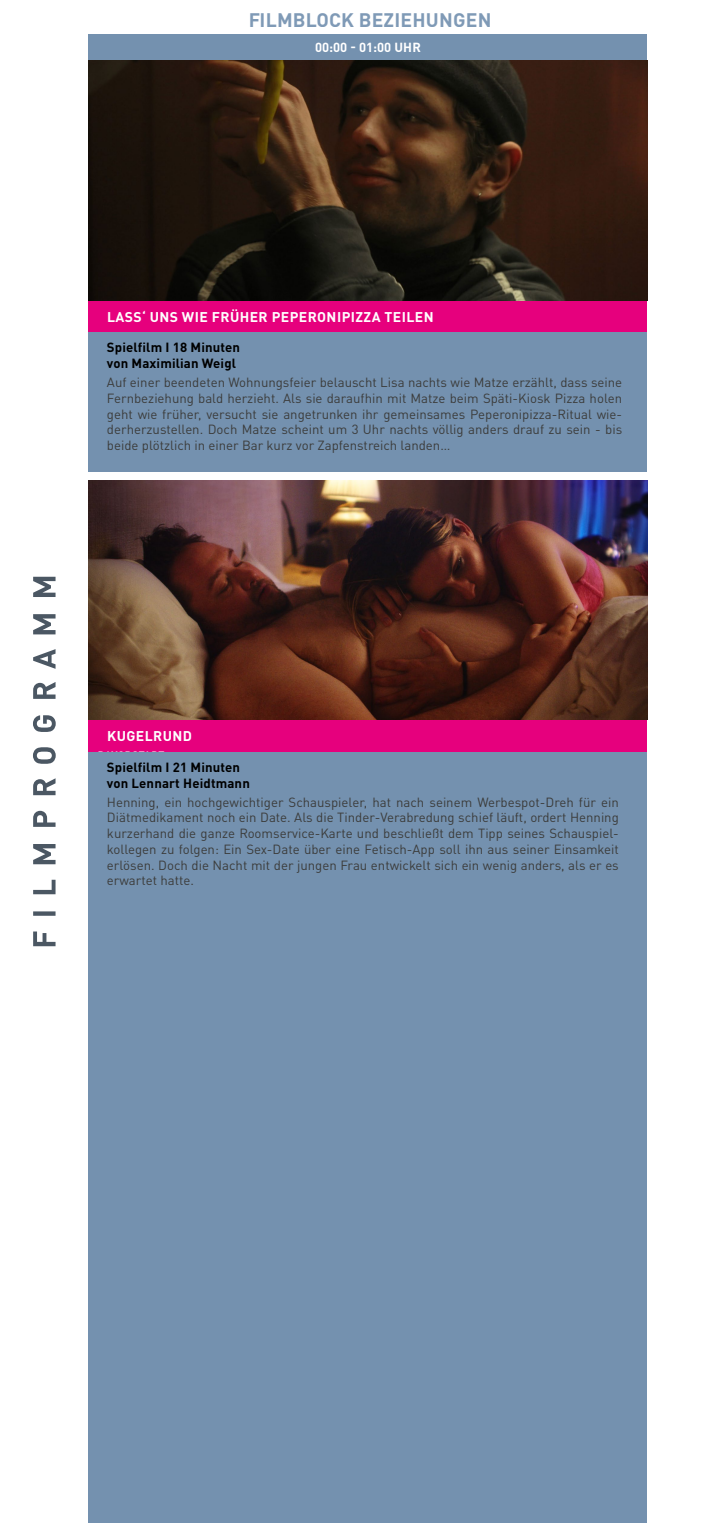
<style>
.page{position:relative;width:704px;height:1523px;background:#fff}
.page>*{position:absolute;margin:0;border:0;box-sizing:border-box;transform-origin:0 0}
.t1{font:700 19.31px "DINOT";letter-spacing:.01em;color:#6182a5}
.t2{font:700 13.94px "DINOT";letter-spacing:.03em;color:#fff}
.t3{font:13.12px/15.8px "DINOT";color:#3c3c3b;text-align:justify}
.t4{font:700 13.12px/15.8px "DINOT";letter-spacing:.01em;color:#000}
.t5{font:700 13px "DINOT";color:#fff}
.t6{font:700 10.5px "DINOT";letter-spacing:.02em;color:#fff}
</style>
<div class="page">
<svg style="left:33px;top:577px;width:23px;height:369px"></svg>
<div style="left:89px;top:300px;width:557px;height:32px;background:#e6007d"></div>
<div style="left:89px;top:34px;width:558px;height:30px;background:#7491af"></div>
<div style="left:89px;top:332px;width:557px;height:139px;background:#7491af"></div>
<img style="left:89px;top:61px;width:557px;height:239px">
<div style="left:89px;top:720px;width:557px;height:31px;background:#e6007d"></div>
<div style="left:89px;top:751px;width:557px;height:771px;background:#7491af"></div>
<img style="left:89px;top:480px;width:557px;height:240px">
<h1 class="t1" style="left:248px;top:7px;width:245px">FILMBLOCK BEZIEHUNGEN</h1>
<p class="t5" style="left:315px;top:39px;width:107px">00:00 - 01:00 UHR</p>
<p class="t2" style="left:107px;top:307px;width:328px">LASS‘ UNS WIE FRÜHER PEPERONIPIZZA TEILEN</p>
<p class="t4" style="left:107px;top:339px;width:135px">Spielfilm I 18 Minuten von Maximilian Weigl</p>
<p class="t3" style="left:107px;top:374px;width:516px">Auf einer beendeten Wohnungsfeier belauscht Lisa nachts wie Matze erzählt, dass seine Fernbeziehung bald herzieht. Als sie daraufhin mit Matze beim Späti-Kiosk Pizza holen geht wie früher, versucht sie angetrunken ihr gemeinsames Peperonipizza-Ritual wie&shy;derherzustellen. Doch Matze scheint um 3 Uhr nachts völlig anders drauf zu sein - bis beide plötzlich in einer Bar kurz vor Zapfenstreich landen…</p>
<p class="t2" style="left:107px;top:727px;width:87px">KUGELRUND</p>
<p class="t6" style="left:98px;top:748px;width:68px">DAVORSTADT</p>
<p class="t3" style="left:107px;top:793px;width:513px">Henning, ein hochgewichtiger Schauspieler, hat nach seinem Werbespot-Dreh für ein Diätmedikament noch ein Date. Als die Tinder-Verabredung schief läuft, ordert Henning kurzerhand die ganze Roomservice-Karte und beschließt dem Tipp seines Schauspiel&shy;kollegen zu folgen: Ein Sex-Date über eine Fetisch-App soll ihn aus seiner Einsamkeit erlösen. Doch die Nacht mit der jungen Frau entwickelt sich ein wenig anders, als er es erwartet hatte.</p>
<p class="t4" style="left:107px;top:759px;width:144px">Spielfilm I 21 Minuten von Lennart Heidtmann</p>
</div>
